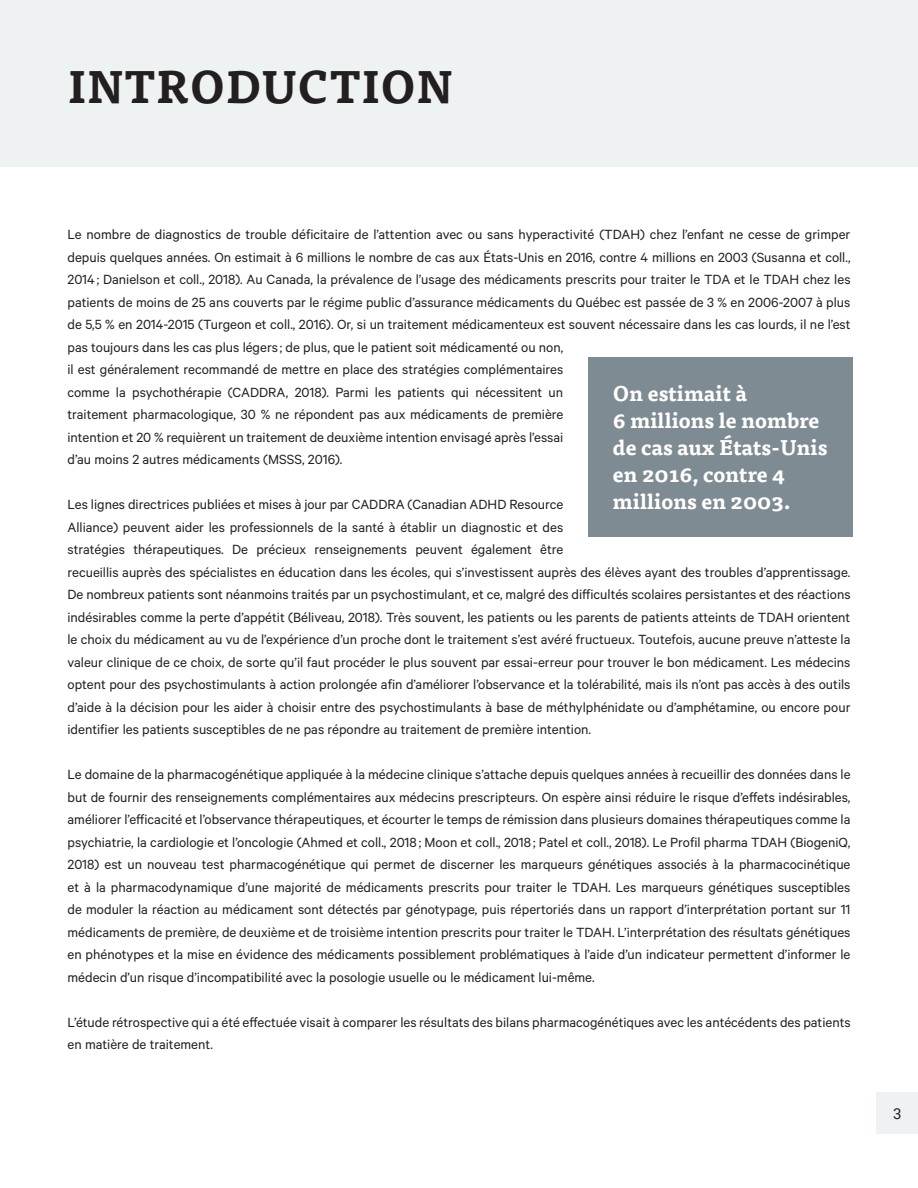
<style>
.page{position:relative;width:918px;height:1188px;background:#fff}
.page>*{position:absolute;margin:0;border:0;box-sizing:border-box;transform-origin:0 0}
.t1{font:700 45px "Tisa OT";letter-spacing:.005em;color:#231f20}
.t2{font:700 21px/27px "Tisa OT";color:#fff}
.t3{font:15px/22.5px "Calibre";color:#231f20}
.t4{font:15px "Roboto";color:#231f20}
</style>
<div class="page">
<div style="left:877px;top:1093px;width:41px;height:41px;background:#eff2f3"></div>
<div style="left:0;top:0;width:918px;height:166px;background:#eff2f3"></div>
<div style="left:589px;top:357px;width:264px;height:180px;background:#7f8b92"></div>
<h1 class="t1" style="left:68px;top:59px;width:387px">INTRODUCTION</h1>
<p class="t3" style="left:68px;top:223px;width:785px">Le nombre de diagnostics de trouble déficitaire de l’attention avec ou sans hyperactivité (TDAH) chez l’enfant ne cesse de grimper depuis quelques années. On estimait à 6 millions le nombre de cas aux États-Unis en 2016, contre 4 millions en 2003 (Susanna et coll., 2014; Danielson et coll., 2018). Au Canada, la prévalence de l’usage des médicaments prescrits pour traiter le TDA et le TDAH chez les patients de moins de 25 ans couverts par le régime public d’assurance médicaments du Québec est passée de 3 % en 2006-2007 à plus de 5,5 % en 2014-2015 (Turgeon et coll., 2016). Or, si un traitement médicamenteux est souvent nécessaire dans les cas lourds, il ne l’est pas toujours dans les cas plus légers ; de plus, que le patient soit médicamenté ou non,<br>il est généralement recommandé de mettre en place des stratégies complémentaires<br>comme la psychothérapie (CADDRA, 2018). Parmi les patients qui nécessitent un<br>traitement pharmacologique, 30 % ne répondent pas aux médicaments de première<br>intention et 20 % requièrent un traitement de deuxième intention envisagé après l’essai<br>d’au moins 2 autres médicaments (MSSS, 2016).</p>
<p class="t3" style="left:68px;top:493px;width:785px">Les lignes directrices publiées et mises à jour par CADDRA (Canadian ADHD Resource<br>Alliance) peuvent aider les professionnels de la santé à établir un diagnostic et des<br>stratégies thérapeutiques. De précieux renseignements peuvent également être<br>recueillis auprès des spécialistes en éducation dans les écoles, qui s’investissent auprès des élèves ayant des troubles d’apprentissage.<br>De nombreux patients sont néanmoins traités par un psychostimulant, et ce, malgré des difficultés scolaires persistantes et des réactions indésirables comme la perte d’appétit (Béliveau, 2018). Très souvent, les patients ou les parents de patients atteints de TDAH orientent le choix du médicament au vu de l’expérience d’un proche dont le traitement s’est avéré fructueux. Toutefois, aucune preuve n’atteste la valeur clinique de ce choix, de sorte qu’il faut procéder le plus souvent par essai-erreur pour trouver le bon médicament. Les médecins optent pour des psychostimulants à action prolongée afin d’améliorer l’observance et la tolérabilité, mais ils n’ont pas accès à des outils d’aide à la décision pour les aider à choisir entre des psychostimulants à base de méthylphénidate ou d’amphétamine, ou encore pour identifier les patients susceptibles de ne pas répondre au traitement de première intention.</p>
<p class="t3" style="left:68px;top:763px;width:785px;text-align:justify">Le domaine de la pharmacogénétique appliquée à la médecine clinique s’attache depuis quelques années à recueillir des données dans le but de fournir des renseignements complémentaires aux médecins prescripteurs. On espère ainsi réduire le risque d’effets indésirables, améliorer l’efficacité et l’observance thérapeutiques, et écourter le temps de rémission dans plusieurs domaines thérapeutiques comme la psychiatrie, la cardiologie et l’oncologie (Ahmed et coll., 2018 ; Moon et coll., 2018 ; Patel et coll., 2018). Le Profil pharma TDAH (BiogeniQ, 2018) est un nouveau test pharmacogénétique qui permet de discerner les marqueurs génétiques associés à la pharmacocinétique et à la pharmacodynamique d’une majorité de médicaments prescrits pour traiter le TDAH. Les marqueurs génétiques susceptibles de moduler la réaction au médicament sont détectés par génotypage, puis répertoriés dans un rapport d’interprétation portant sur 11 médicaments de première, de deuxième et de troisième intention prescrits pour traiter le TDAH. L’interprétation des résultats génétiques en phénotypes et la mise en évidence des médicaments possiblement problématiques à l’aide d’un indicateur permettent d’informer le médecin d’un risque d’incompatibilité avec la posologie usuelle ou le médicament lui-même.</p>
<p class="t3" style="left:68px;top:1010px;width:785px">L’étude rétrospective qui a été effectuée visait à comparer les résultats des bilans pharmacogénétiques avec les antécédents des patients en matière de traitement.</p>
<h2 class="t2" style="left:613px;top:381px;width:216px">On estimait à<br>6 millions le nombre de cas aux États-Unis en 2016, contre 4 millions en 2003.</h2>
<p class="t4" style="left:893px;top:1103px;width:10px">3</p>
</div>
